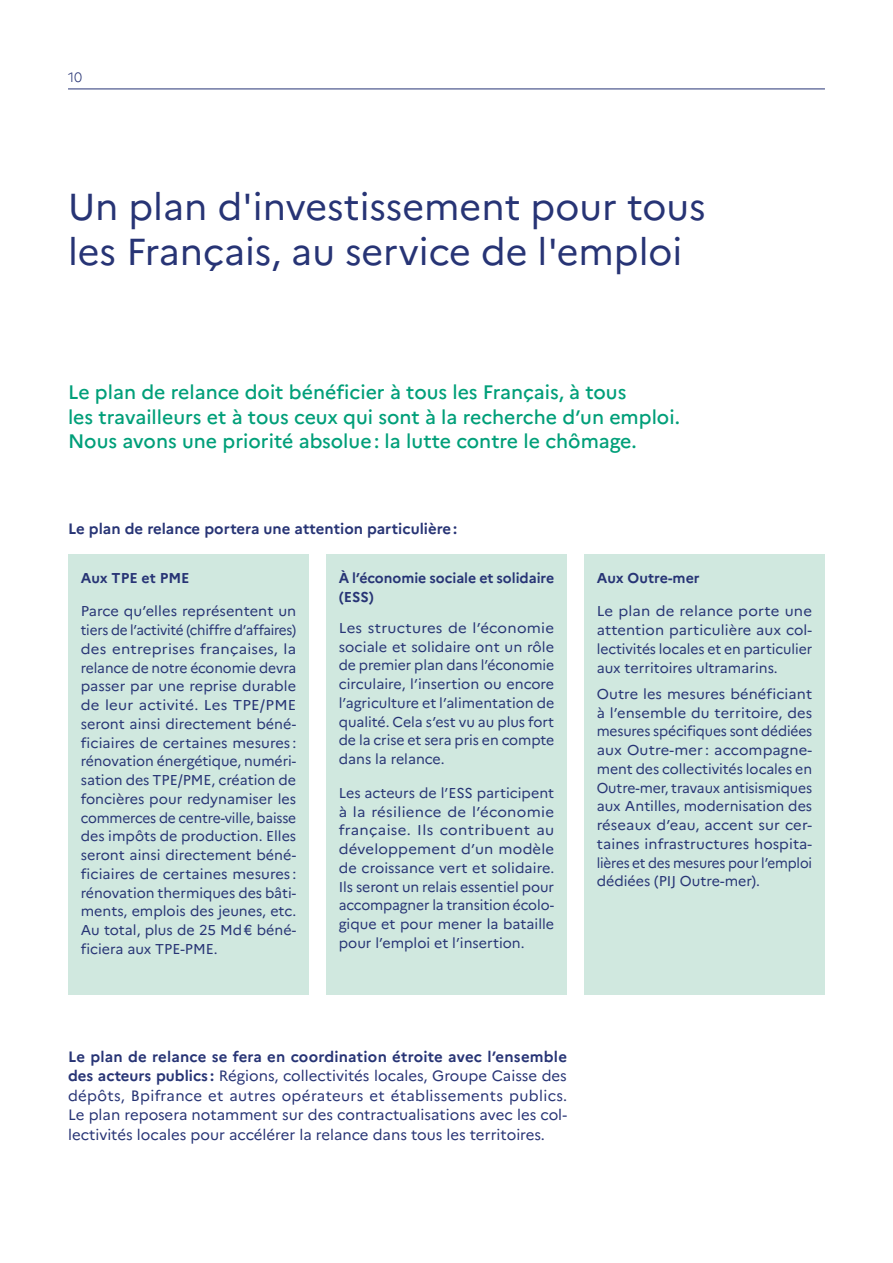
<style>
.page{position:relative;width:893px;height:1263px;background:#fff}
.page>*{position:absolute;margin:0;border:0;box-sizing:border-box;transform-origin:0 0}
.titre_page{font:37.5px/45px "Marianne";color:#273475}
.chapo_vert{font:500 19.5px/24.8px "Marianne";color:#009f79}
.txt_10_pt_bleu{font:15px/19.5px "Marianne";color:#273475;text-align:justify}
.txt_10_pt_bleu-2{font:700 15px "Marianne";color:#273475}
.texte_9_5_bleu{font:14.25px/18.8px "Marianne";color:#273475;text-align:justify}
.texte_9_5_bleu-2{font:14.25px/18.8px "Marianne";color:#273475;text-align:justify;scale:1.05 1}
.texte_9_5_bleu-3{font:700 14.25px/18.8px "Marianne";letter-spacing:-.005em;color:#273475}
.txt_10_pt_bleu-3{font:700 14.25px "Marianne";color:#273475}
.t1{font:300 13.5px "Marianne";color:#273475}
.s1{font-weight:700}
</style>
<div class="page">
<div style="left:68px;top:554px;width:241px;height:440px;background:#d0e8df"></div>
<div style="left:326px;top:554px;width:241px;height:440px;background:#d0e8df"></div>
<div style="left:584px;top:554px;width:241px;height:440px;background:#d0e8df"></div>
<hr style="left:68px;top:89px;width:757px;height:1px;background:#273475">
<p class="t1" style="left:68px;top:69px;width:16px">10</p>
<p class="titre_page" style="left:68px;top:184px;width:639px">Un plan d'investissement pour tous les Français, au service de l'emploi</p>
<p class="chapo_vert" style="left:68px;top:379px;width:613px">Le plan de relance doit bénéficier à tous les Français, à tous<br>les travailleurs et à tous ceux qui sont à la recherche d’un emploi.<br>Nous avons une priorité absolue: la lutte contre le chômage.</p>
<p class="txt_10_pt_bleu-2" style="left:68px;top:519px;width:391px">Le plan de relance portera une attention particulière:</p>
<p class="txt_10_pt_bleu-3" style="left:81px;top:570px;width:110px">Aux TPE et PME</p>
<p class="texte_9_5_bleu" style="left:81px;top:602px;width:217px">Parce qu’elles représentent un tiers de l’activité (chiffre d’affaires) des entreprises françaises, la relance de notre économie devra passer par une reprise durable de leur activité. Les TPE/PME seront ainsi directement béné&shy;ficiaires de certaines mesures : rénovation énergétique, numéri&shy;sation des TPE/PME, création de foncières pour redynamiser les commerces de centre-ville, baisse des impôts de production. Elles seront ainsi directement béné&shy;ficiaires de certaines mesures : rénovation thermiques des bâti&shy;ments, emplois des jeunes, etc.<br>Au total, plus de 25 Md€ béné&shy;ficiera aux TPE-PME.</p>
<p class="texte_9_5_bleu-3" style="left:339px;top:569px;width:217px">À l’économie sociale et solidaire (ESS)</p>
<p class="texte_9_5_bleu-2" style="left:339px;top:618px;width:207px">Les structures de l’économie sociale et solidaire ont un rôle de premier plan dans l’économie circulaire, l’insertion ou encore l’agriculture et l’alimentation de qualité. Cela s’est vu au plus fort de la crise et sera pris en compte dans la relance.</p>
<p class="texte_9_5_bleu" style="left:339px;top:783px;width:217px">Les acteurs de l’ESS participent à la résilience de l’économie française. Ils contribuent au développement d’un modèle de croissance vert et solidaire.<br>Ils seront un relais essentiel pour accompagner la transition écolo&shy;gique et pour mener la bataille pour l’emploi et l’insertion.</p>
<p class="texte_9_5_bleu-3" style="left:597px;top:569px;width:104px">Aux Outre-mer</p>
<p class="texte_9_5_bleu-2" style="left:597px;top:602px;width:207px">Le plan de relance porte une attention particulière aux col&shy;lectivités locales et en particulier aux territoires ultramarins.</p>
<p class="texte_9_5_bleu" style="left:597px;top:684px;width:217px">Outre les mesures bénéficiant à l’ensemble du territoire, des mesures spécifiques sont dédiées aux Outre-mer: accompagne&shy;ment des collectivités locales en Outre-mer, travaux antisismiques aux Antilles, modernisation des réseaux d’eau, accent sur cer&shy;taines infrastructures hospita&shy;lières et des mesures pour l’emploi dédiées (PIJ Outre-mer).</p>
<p class="txt_10_pt_bleu" style="left:68px;top:1047px;width:501px"><span class="s1">Le plan de relance se fera en coordination étroite avec l’ensemble des acteurs publics :</span> Régions, collectivités locales, Groupe Caisse des dépôts, Bpifrance et autres opérateurs et établissements publics.<br>Le plan reposera notamment sur des contractualisations avec les col&shy;lectivités locales pour accélérer la relance dans tous les territoires.</p>
</div>
